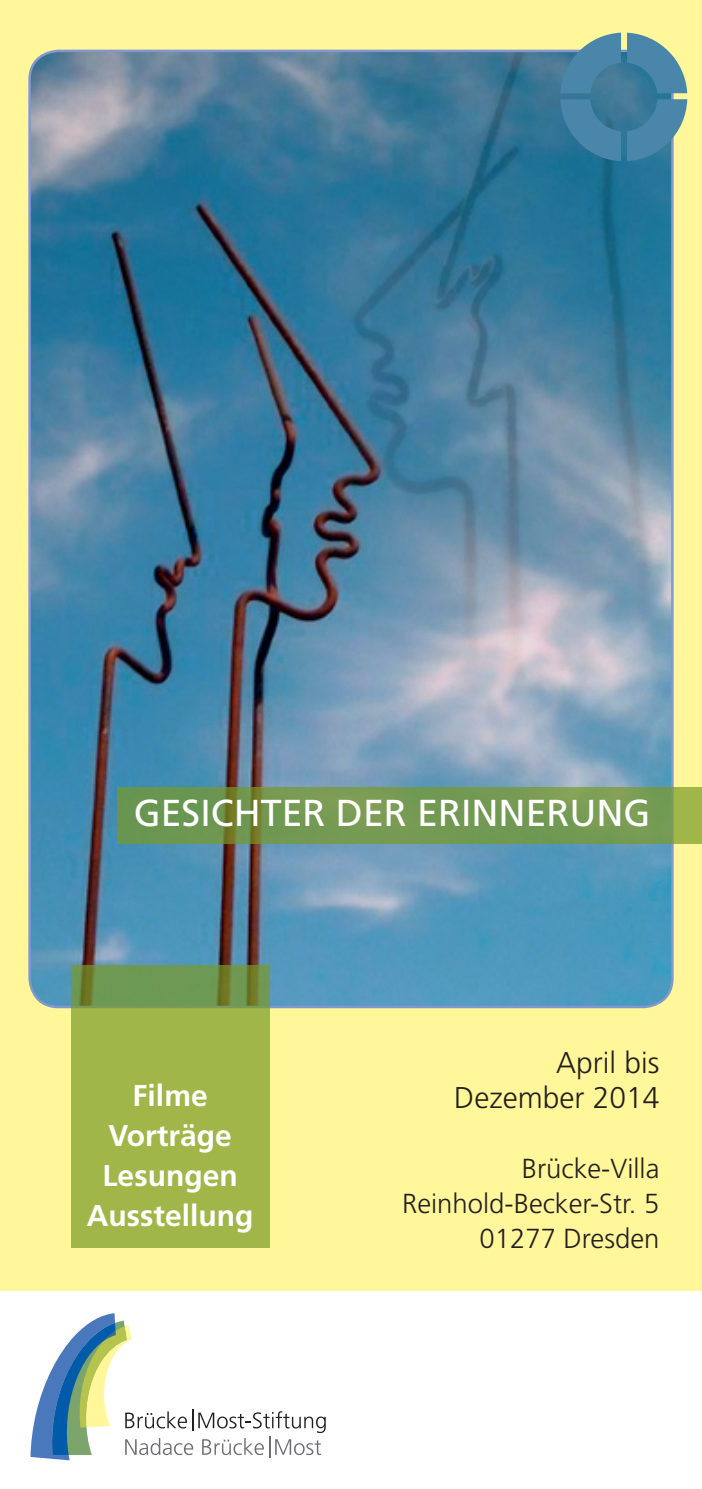
<style>
.page{position:relative;width:702px;height:1489px;background:#fff}
.page>*{position:absolute;margin:0;border:0;box-sizing:border-box;transform-origin:0 0}
.t1{font:37.5px "Frutiger CE";color:#fff}
.t2{font:700 30px/40px "Frutiger CE";color:#fff;text-align:center}
.t3{font:300 30px/35px "Frutiger CE";color:#231f20;text-align:right}
.t4{font:300 27.5px/35px "Frutiger CE";color:#231f20;text-align:right}
</style>
<div class="page">
<div style="left:0;top:0;width:702px;height:1290px;background:#fff79a"></div>
<img style="left:31px;top:51px;width:641px;height:955px">
<svg style="left:627px;top:33px;width:60px;height:60px"></svg>
<svg style="left:627px;top:99px;width:60px;height:62px;background:#5d91a3"></svg>
<svg style="left:560px;top:33px;width:61px;height:60px;background:#6594a3"></svg>
<svg style="left:560px;top:99px;width:61px;height:62px;background:#3d7da0"></svg>
<svg style="left:71px;top:964px;width:198px;height:283px;background:#98b049"></svg>
<svg style="left:117px;top:787px;width:585px;height:56px;background:#759950"></svg>
<svg style="left:30px;top:1313px;width:296px;height:147px"></svg>
<h1 class="t1" style="left:134px;top:791px;width:513px">GESICHTER DER ERINNERUNG</h1>
<p class="t2" style="left:87px;top:1074px;width:168px">Filme<br>Vorträge<br>Lesungen<br>Ausstellung</p>
<p class="t3" style="left:454px;top:1044px;width:207px">April bis<br>Dezember 2014</p>
<p class="t4" style="left:402px;top:1150px;width:259px">Brücke-Villa<br>Reinhold-Becker-Str. 5<br>01277 Dresden</p>
</div>
